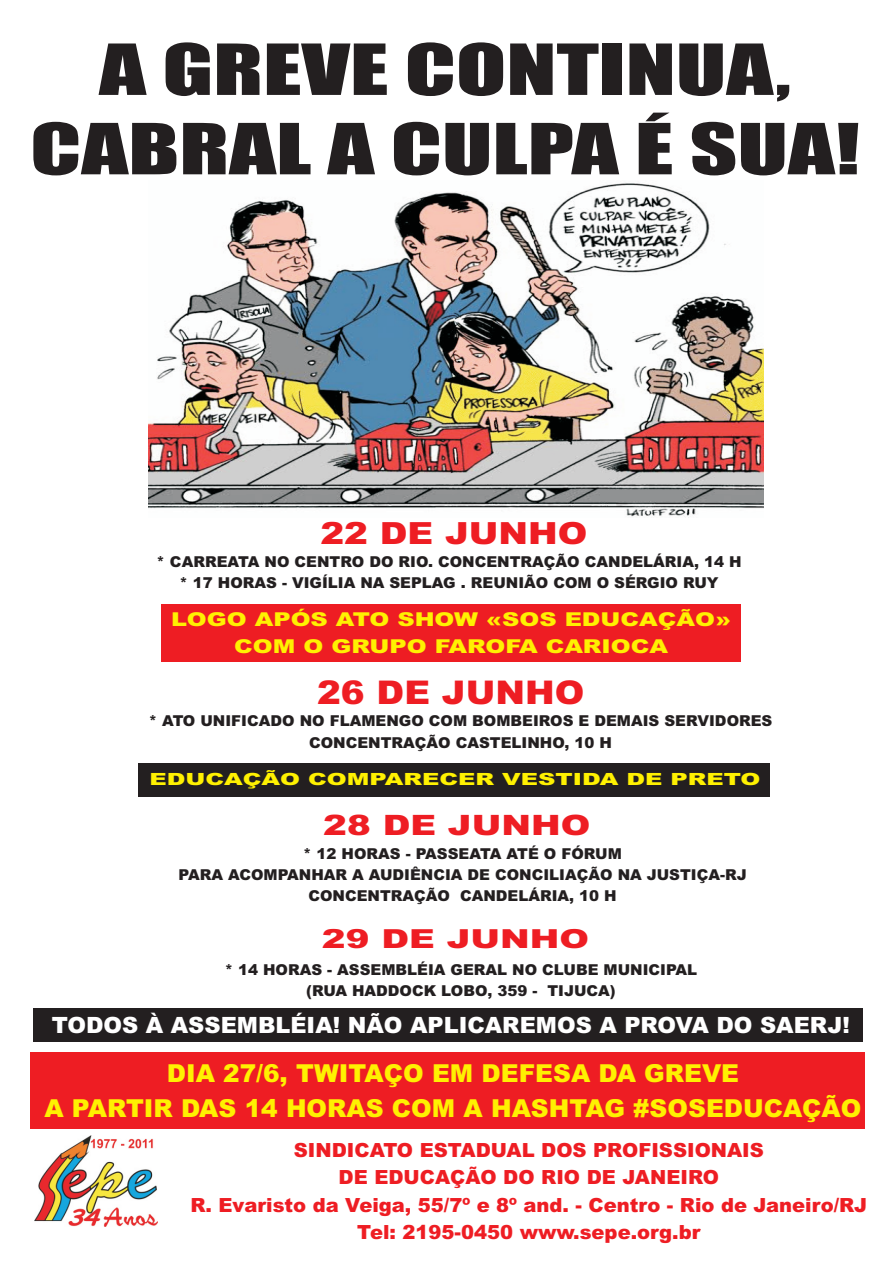
<style>
.page{position:relative;width:893px;height:1263px;background:#fff}
.page>*{position:absolute;margin:0;border:0;box-sizing:border-box;transform-origin:0 0}
.t1{font:65.1px/79.3px "Impact";color:#231f20;text-align:center;scale:1.42 1}
.t2{font:900 32.7px "Arial";color:#ee1d23;scale:1.09 1}
.t3{font:900 30.45px "Arial";color:#ee1d23;scale:1.17 1}
.t4{font:900 28.05px "Arial";color:#ee1d23;scale:1.27 1}
.t5{font:900 26.25px "Arial";color:#ee1d23;scale:1.36 1}
.t6{font:900 24.75px/35px "Arial";color:#fff101;text-align:center}
.t7{font:900 22.5px "Arial";color:#fff}
.t8{font:900 19.5px/27.5px "Arial";color:#ee1d23;text-align:center}
.t9{font:900 19.05px/27px "Arial";color:#fff101;text-align:center;scale:1.25 1}
.t10{font:900 16.8px "Arial";color:#fff101;scale:1.43 1}
.t11{font:900 15px/21.1px "Arial";color:#231f20;text-align:center}
</style>
<div class="page">
<img style="left:34px;top:1135px;width:124px;height:92px">
<div style="left:33px;top:1008px;width:830px;height:34px;background:#231f20"></div>
<div style="left:138px;top:763px;width:631px;height:33px;background:#231f20"></div>
<div style="left:161px;top:604px;width:580px;height:58px;background:#ee1d23"></div>
<div style="left:30px;top:1053px;width:834px;height:76px;background:#ee1d23"></div>
<img style="left:149px;top:183px;width:614px;height:334px">
<h1 class="t1" style="left:30px;top:33px;width:586px">A GREVE CONTINUA,<br>CABRAL A CULPA É SUA!</h1>
<h3 class="t3" style="left:320px;top:522px;width:230px">22 DE JUNHO</h3>
<p class="t11" style="left:157px;top:553px;width:586px">* CARREATA NO CENTRO DO RIO. CONCENTRAÇÃO CANDELÁRIA, 14 H * 17 HORAS - VIGÍLIA NA SEPLAG . REUNIÃO COM O SÉRGIO RUY</p>
<p class="t9" style="left:171px;top:608px;width:449px">LOGO APÓS ATO SHOW «SOS EDUCAÇÃO»<br>COM O GRUPO FAROFA CARIOCA</p>
<h2 class="t2" style="left:317px;top:680px;width:247px">26 DE JUNHO</h2>
<p class="t11" style="left:149px;top:712px;width:625px">* ATO UNIFICADO NO FLAMENGO COM BOMBEIROS E DEMAIS SERVIDORES<br>CONCENTRAÇÃO CASTELINHO, 10 H</p>
<p class="t10" style="left:150px;top:773px;width:429px">EDUCAÇÃO COMPARECER VESTIDA DE PRETO</p>
<h3 class="t4" style="left:323px;top:815px;width:212px">28 DE JUNHO</h3>
<p class="t11" style="left:178px;top:844px;width:570px">* 12 HORAS - PASSEATA ATÉ O FÓRUM<br>PARA ACOMPANHAR A AUDIÊNCIA DE CONCILIAÇÃO NA JUSTIÇA-RJ<br>CONCENTRAÇÃO CANDELÁRIA, 10 H</p>
<h3 class="t5" style="left:322px;top:929px;width:198px">29 DE JUNHO</h3>
<p class="t11" style="left:225px;top:961px;width:474px">* 14 HORAS - ASSEMBLÉIA GERAL NO CLUBE MUNICIPAL (RUA HADDOCK LOBO, 359 - TIJUCA)</p>
<h3 class="t7" style="left:52px;top:1017px;width:799px">TODOS À ASSEMBLÉIA! NÃO APLICAREMOS A PROVA DO SAERJ!</h3>
<h3 class="t6" style="left:44px;top:1058px;width:818px">DIA 27/6, TWITAÇO EM DEFESA DA GREVE<br>A PARTIR DAS 14 HORAS COM A HASHTAG #SOSEDUCAÇÃO</h3>
<h3 class="t8" style="left:190px;top:1138px;width:678px">SINDICATO ESTADUAL DOS PROFISSIONAIS<br>DE EDUCAÇÃO DO RIO DE JANEIRO<br>R. Evaristo da Veiga, 55/7º e 8º and. - Centro - Rio de Janeiro/RJ Tel: 2195-0450 www.sepe.org.br</h3>
</div>
